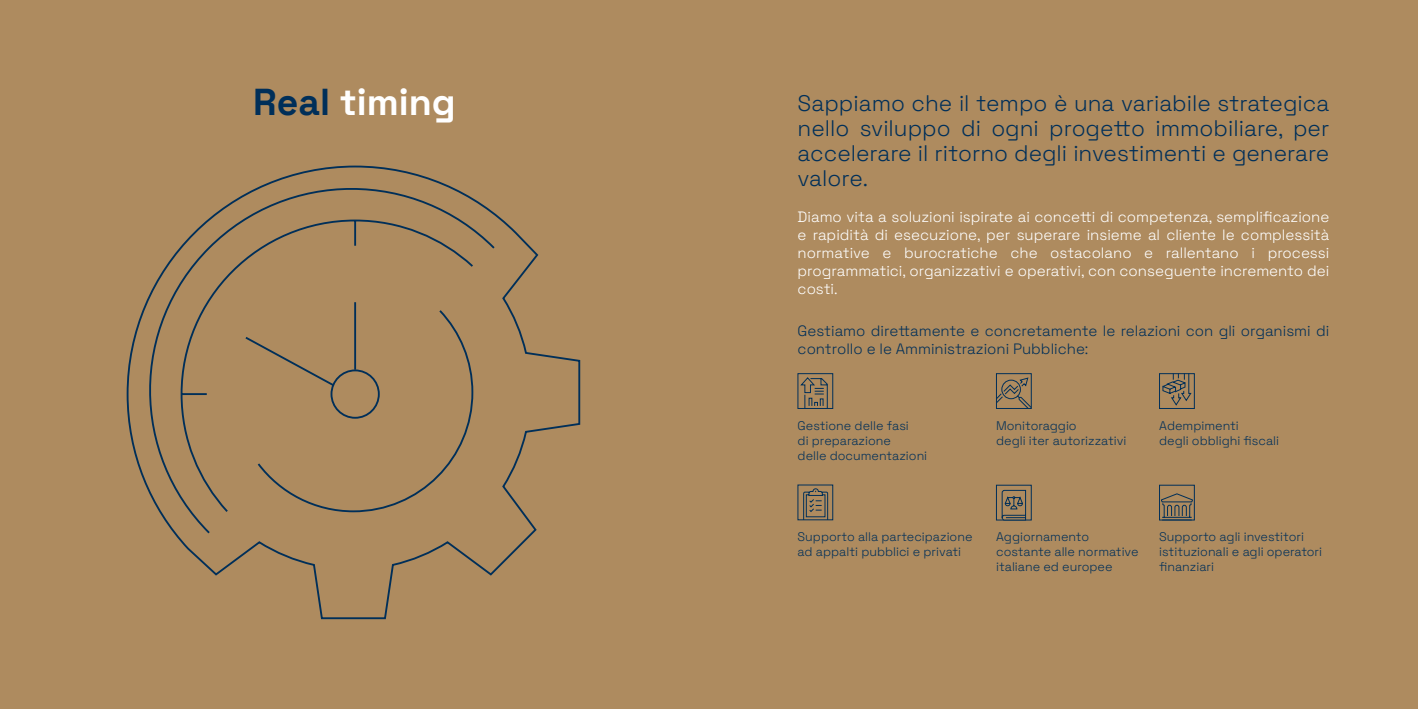
<style>
.page{position:relative;width:1418px;height:709px;background:#fff}
.page>*{position:absolute;margin:0;border:0;box-sizing:border-box;transform-origin:0 0}
.t1{font:700 37.5px "Space Grotesk";color:#fff}
.t2{font:300 22.5px/25px "Space Grotesk";color:#002f59;text-align:justify}
.t3{font:300 15px/18px "Space Grotesk";color:#fff;text-align:justify}
.t4{font:300 15px/18px "Space Grotesk";color:#002f59}
.t5{font:300 12.5px/15px "Space Grotesk";color:#002f59}
.s1{color:#002f59}
</style>
<div class="page">
<div style="left:0;top:0;width:1417px;height:709px;background:#ae8b5f"></div>
<svg style="left:126px;top:165px;width:455px;height:455px"></svg>
<svg style="left:128px;top:169px;width:368px;height:366px"></svg>
<div style="left:797px;top:373px;width:36px;height:36px;background:#ae8b5f;border:1px solid #002f59"></div>
<svg style="left:800px;top:377px;width:28px;height:32px"></svg>
<div style="left:996px;top:373px;width:35px;height:36px;background:#ae8b5f;border:1px solid #002f59"></div>
<svg style="left:996px;top:377px;width:36px;height:32px"></svg>
<div style="left:1159px;top:373px;width:35px;height:36px;background:#ae8b5f;border:1px solid #002f59"></div>
<div style="left:797px;top:484px;width:36px;height:36px;background:#ae8b5f;border:1px solid #002f59"></div>
<svg style="left:803px;top:488px;width:25px;height:32px"></svg>
<svg style="left:996px;top:485px;width:35px;height:35px"></svg>
<svg style="left:1001px;top:490px;width:25px;height:30px"></svg>
<div style="left:1159px;top:485px;width:35px;height:35px;background:#ae8b5f;border:1px solid #002f59"></div>
<svg style="left:1160px;top:493px;width:32px;height:27px"></svg>
<svg style="left:1162px;top:373px;width:29px;height:33px"></svg>
<h1 class="t1" style="left:253px;top:72px;width:204px"><span class="s1">Real</span> timing</h1>
<h2 class="t2" style="left:797px;top:89px;width:533px">Sappiamo che il tempo è una variabile strategica nello sviluppo di ogni progetto immobiliare, per accelerare il ritorno degli investimenti e generare valore.</h2>
<p class="t3" style="left:797px;top:207px;width:533px">Diamo vita a soluzioni ispirate ai concetti di competenza, semplificazione e rapidità di esecuzione, per superare insieme al cliente le complessità normative e burocratiche che ostacolano e rallentano i processi programmatici, organizzativi e operativi, con conseguente incremento dei costi.</p>
<p class="t4" style="left:797px;top:321px;width:533px">Gestiamo direttamente e concretamente le relazioni con gli organismi di controllo e le Amministrazioni Pubbliche:</p>
<p class="t5" style="left:797px;top:417px;width:131px">Gestione delle fasi<br>di preparazione<br>delle documentazioni</p>
<p class="t5" style="left:996px;top:417px;width:132px">Monitoraggio<br>degli iter autorizzativi</p>
<p class="t5" style="left:1159px;top:417px;width:121px">Adempimenti<br>degli obblighi fiscali</p>
<p class="t5" style="left:797px;top:528px;width:176px">Supporto alla partecipazione ad appalti pubblici e privati</p>
<p class="t5" style="left:996px;top:529px;width:144px">Aggiornamento costante alle normative italiane ed europee</p>
<p class="t5" style="left:1159px;top:529px;width:164px">Supporto agli investitori istituzionali e agli operatori finanziari</p>
</div>
